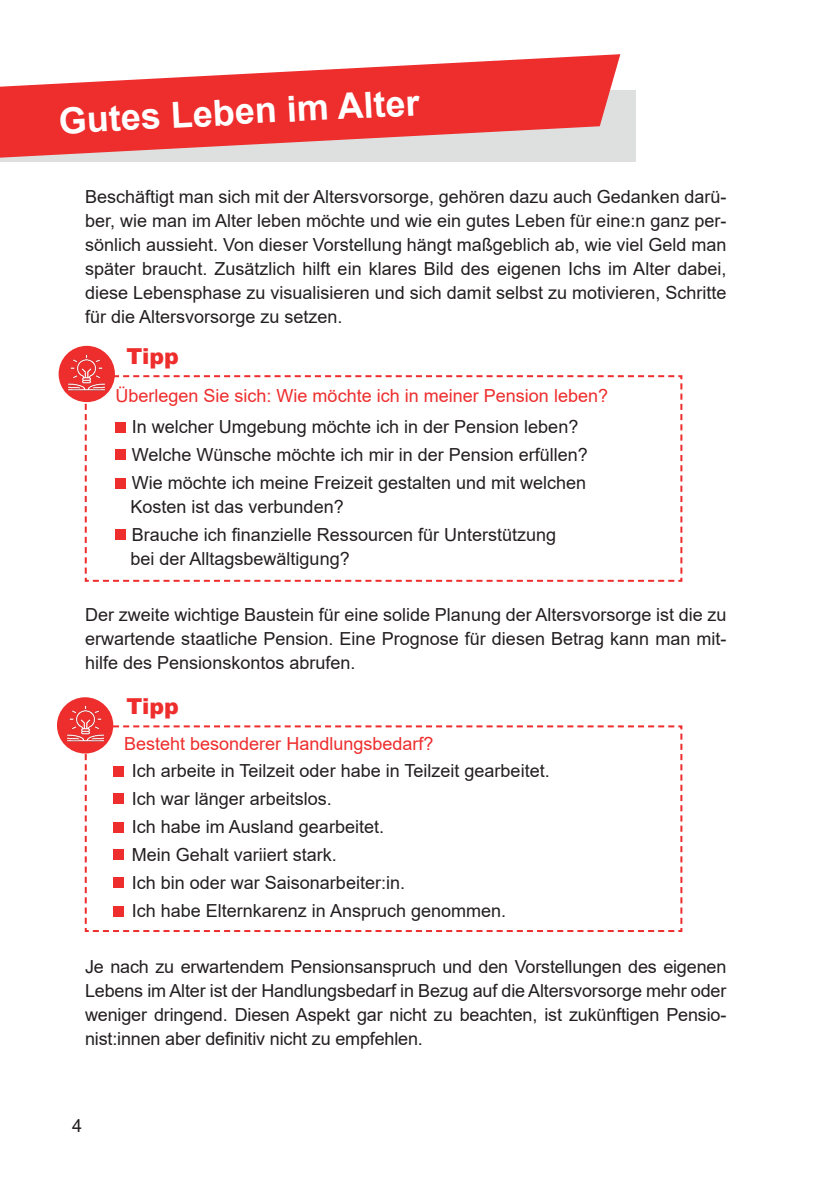
<style>
.page{position:relative;width:840px;height:1191px;background:#fff}
.page>*{position:absolute;margin:0;border:0;box-sizing:border-box;transform-origin:0 0}
.t1{font:700 36px "Arial";color:#fff}
.t2{font:900 22px "Arial";color:#ee2d2d}
.t3{font:18px/24px "Arial";color:#231f20;text-align:justify}
.t4{font:18px "Arial";color:#ee2d2d}
</style>
<div class="page">
<svg style="left:84px;top:375px;width:599px;height:207px"></svg>
<div style="left:0;top:90px;width:635px;height:71px;background:#dde0df"></div>
<svg style="left:0;top:54px;width:620px;height:104px;fill:#ee2d2d"></svg>
<svg style="left:84px;top:724px;width:599px;height:208px"></svg>
<div style="left:59px;top:346px;width:56px;height:56px;background:#ee2d2d;border-radius:50%"></div>
<img style="left:65px;top:350px;width:44px;height:44px">
<div style="left:57px;top:697px;width:56px;height:56px;background:#ee2d2d;border-radius:50%"></div>
<img style="left:63px;top:701px;width:44px;height:44px">
<div style="left:115px;top:422px;width:10px;height:10px;background:#ee2d2d"></div>
<div style="left:115px;top:449px;width:10px;height:10px;background:#ee2d2d"></div>
<div style="left:115px;top:478px;width:10px;height:11px;background:#ee2d2d"></div>
<div style="left:115px;top:530px;width:10px;height:10px;background:#ee2d2d"></div>
<div style="left:114px;top:766px;width:10px;height:11px;background:#ee2d2d"></div>
<div style="left:114px;top:793px;width:10px;height:10px;background:#ee2d2d"></div>
<div style="left:114px;top:822px;width:10px;height:10px;background:#ee2d2d"></div>
<div style="left:114px;top:849px;width:10px;height:11px;background:#ee2d2d"></div>
<div style="left:114px;top:877px;width:10px;height:10px;background:#ee2d2d"></div>
<div style="left:114px;top:906px;width:10px;height:10px;background:#ee2d2d"></div>
<p class="t1" style="left:57px;top:96px;width:362px;rotate:-3deg">Gutes Leben im Alter</p>
<p class="t3" style="left:85px;top:185px;width:642px">Beschäftigt man sich mit der Altersvorsorge, gehören dazu auch Gedanken darü&shy;ber, wie man im Alter leben möchte und wie ein gutes Leben für eine:n ganz per&shy;sönlich aussieht. Von dieser Vorstellung hängt maßgeblich ab, wie viel Geld man später braucht. Zusätzlich hilft ein klares Bild des eigenen Ichs im Alter dabei, diese Lebensphase zu visualisieren und sich damit selbst zu motivieren, Schritte für die Altersvorsorge zu setzen.</p>
<p class="t2" style="left:126px;top:340px;width:54px">Tipp</p>
<p class="t4" style="left:115px;top:383px;width:494px">Überlegen Sie sich: Wie möchte ich in meiner Pension leben?</p>
<p class="t3" style="left:115px;top:414px;width:464px">• In welcher Umgebung möchte ich in der Pension leben?</p>
<p class="t3" style="left:115px;top:442px;width:474px">• Welche Wünsche möchte ich mir in der Pension erfüllen?</p>
<p class="t3" style="left:115px;top:470px;width:472px">• Wie möchte ich meine Freizeit gestalten und mit welchen</p>
<p class="t3" style="left:130px;top:494px;width:215px">Kosten ist das verbunden?</p>
<p class="t3" style="left:115px;top:522px;width:442px">• Brauche ich finanzielle Ressourcen für Unterstützung</p>
<p class="t3" style="left:130px;top:546px;width:221px">bei der Alltagsbewältigung?</p>
<p class="t3" style="left:85px;top:603px;width:642px">Der zweite wichtige Baustein für eine solide Planung der Altersvorsorge ist die zu erwartende staatliche Pension. Eine Prognose für diesen Betrag kann man mit&shy;hilfe des Pensionskontos abrufen.</p>
<p class="t2" style="left:126px;top:690px;width:54px">Tipp</p>
<p class="t4" style="left:124px;top:731px;width:311px">Besteht besonderer Handlungsbedarf?</p>
<p class="t3" style="left:115px;top:758px;width:435px">• Ich arbeite in Teilzeit oder habe in Teilzeit gearbeitet.</p>
<p class="t3" style="left:115px;top:786px;width:218px">• Ich war länger arbeitslos.</p>
<p class="t3" style="left:115px;top:814px;width:270px">• Ich habe im Ausland gearbeitet.</p>
<p class="t3" style="left:115px;top:842px;width:223px">• Mein Gehalt variiert stark.</p>
<p class="t3" style="left:115px;top:870px;width:291px">• Ich bin oder war Saisonarbeiter:in.</p>
<p class="t3" style="left:115px;top:898px;width:392px">• Ich habe Elternkarenz in Anspruch genommen.</p>
<p class="t3" style="left:85px;top:955px;width:642px">Je nach zu erwartendem Pensionsanspruch und den Vorstellungen des eigenen Lebens im Alter ist der Handlungsbedarf in Bezug auf die Altersvorsorge mehr oder weniger dringend. Diesen Aspekt gar nicht zu beachten, ist zukünftigen Pensio&shy;nist:innen aber definitiv nicht zu empfehlen.</p>
<p class="t3" style="left:72px;top:1113px;width:12px">4</p>
</div>
